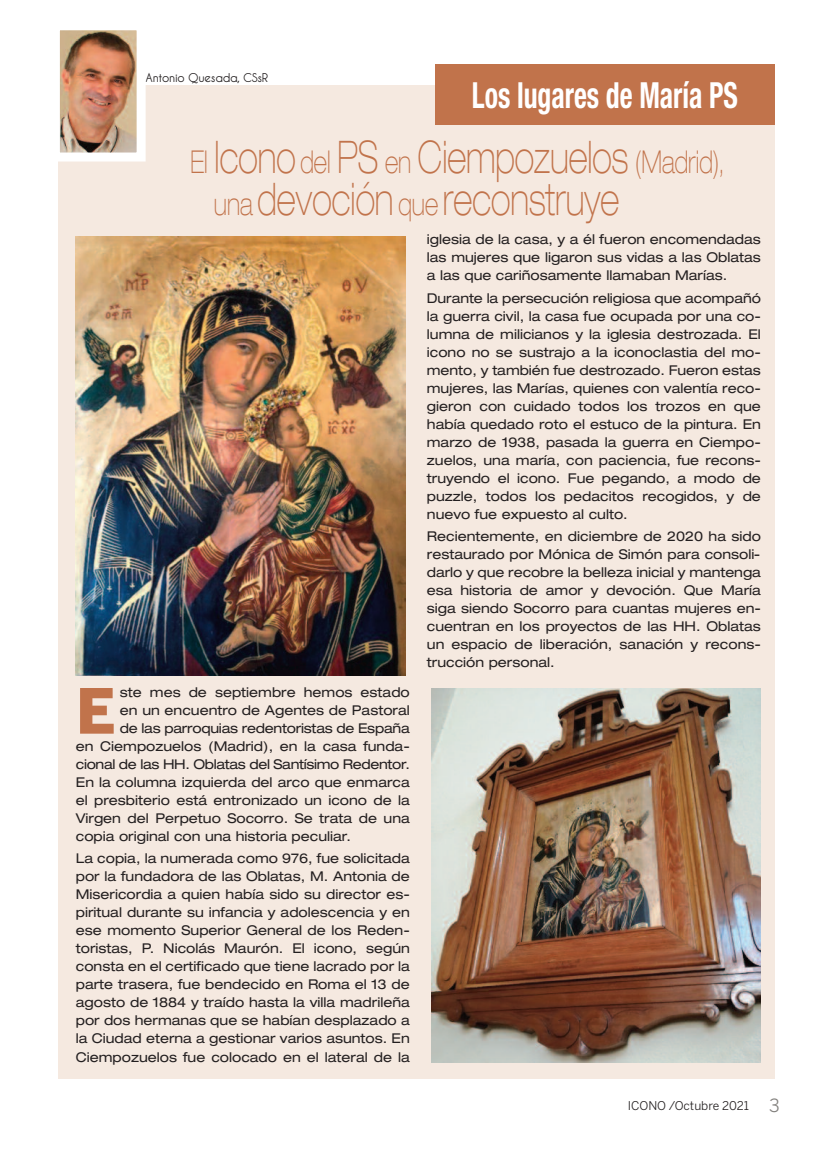
<style>
.page{position:relative;width:831px;height:1149px;background:#fff}
.page>*{position:absolute;margin:0;border:0;box-sizing:border-box;transform-origin:0 0}
.t1{font:900 61.65px "Benton Sans";color:#c1734b}
.t2{font:100 expanded 45px/42.2px "Helvetica Neue";color:#c1734b;scale:.68 1}
.t3{font:700 condensed 36px "Helvetica Neue";color:#fff;scale:.77 1}
.t4{font:expanded 13.5px/18px "Helvetica Neue";color:#231f20;text-align:justify}
.t5{font:expanded 13.5px "Helvetica Neue";letter-spacing:-.025em;color:#231f20}
.t6{font:expanded 13.5px "Helvetica Neue";letter-spacing:-.02em;color:#231f20}
.t7{font:700 12px "Caviar Dreams";letter-spacing:-.025em;color:#231f20}
.t8{font:12px "Benton Sans";color:#231f20}
.s1{font-size:31.5px}
.s2{font-size:18px;color:#817f7c}
</style>
<div class="page">
<div style="left:58px;top:85px;width:717px;height:993px;background:#f5e9e0"></div>
<img style="left:76px;top:236px;width:329px;height:439px">
<img style="left:431px;top:688px;width:330px;height:374px">
<div style="left:435px;top:65px;width:340px;height:60px;background:#c1734b"></div>
<img style="left:61px;top:31px;width:75px;height:120px">
<div style="left:51px;top:21px;width:95px;height:140px;border:9px solid #fff"></div>
<p class="t7" style="left:146px;top:70px;width:124px">Antonio Quesada, CSsR</p>
<h3 class="t3" style="left:472px;top:65px;width:347px">Los lugares de María PS</h3>
<h2 class="t2" style="left:214px;top:140px;width:751px;text-indent:-24px"><span class="s1">El</span> Icono <span class="s1">del</span> PS <span class="s1">en</span> Ciempozuelos <span class="s1">(Madrid), una</span> devoción <span class="s1">que</span> reconstruye</h2>
<h1 class="t1" style="left:76px;top:676px;width:41px">E</h1>
<p class="t4" style="left:120px;top:684px;width:291px">ste mes de septiembre hemos estado</p>
<p class="t4" style="left:120px;top:702px;width:291px">en un encuentro de Agentes de Pastoral</p>
<p class="t6" style="left:120px;top:723px;width:291px">de las parroquias redentoristas de España</p>
<p class="t4" style="left:76px;top:738px;width:335px">en Ciempozuelos (Madrid), en la casa funda-</p>
<p class="t5" style="left:76px;top:759px;width:335px">cional de las HH. Oblatas del Santísimo Redentor.</p>
<p class="t4" style="left:76px;top:774px;width:335px">En la columna izquierda del arco que enmarca</p>
<p class="t4" style="left:76px;top:792px;width:335px">el presbiterio está entronizado un icono de la</p>
<p class="t4" style="left:76px;top:810px;width:335px">Virgen del Perpetuo Socorro. Se trata de una</p>
<p class="t4" style="left:76px;top:828px;width:277px">copia original con una historia peculiar.</p>
<p class="t4" style="left:76px;top:850px;width:335px">La copia, la numerada como 976, fue solicitada por la fundadora de las Oblatas, M. Antonia de Misericordia a quien había sido su director es&shy;piritual durante su infancia y adolescencia y en ese momento Superior General de los Reden&shy;toristas, P. Nicolás Maurón. El icono, según consta en el certificado que tiene lacrado por la parte trasera, fue bendecido en Roma el 13 de agosto de 1884 y traído hasta la villa madrileña por dos hermanas que se habían desplazado a la Ciudad eterna a gestionar varios asuntos. En Ciempozuelos fue colocado en el lateral de la</p>
<p class="t4" style="left:427px;top:232px;width:335px">iglesia de la casa, y a él fueron encomendadas las mujeres que ligaron sus vidas a las Oblatas a las que cariñosamente llamaban Marías.</p>
<p class="t4" style="left:427px;top:290px;width:335px">Durante la persecución religiosa que acompañó la guerra civil, la casa fue ocupada por una co&shy;lumna de milicianos y la iglesia destrozada. El icono no se sustrajo a la iconoclastia del mo&shy;mento, y también fue destrozado. Fueron estas mujeres, las Marías, quienes con valentía reco&shy;gieron con cuidado todos los trozos en que había quedado roto el estuco de la pintura. En marzo de 1938, pasada la guerra en Ciempo&shy;zuelos, una maría, con paciencia, fue recons&shy;truyendo el icono. Fue pegando, a modo de puzzle, todos los pedacitos recogidos, y de nuevo fue expuesto al culto.</p>
<p class="t4" style="left:427px;top:528px;width:335px">Recientemente, en diciembre de 2020 ha sido restaurado por Mónica de Simón para consoli&shy;darlo y que recobre la belleza inicial y mantenga esa historia de amor y devoción. Que María siga siendo Socorro para cuantas mujeres en&shy;cuentran en los proyectos de las HH. Oblatas un espacio de liberación, sanación y recons&shy;trucción personal.</p>
<p class="t8" style="left:628px;top:1098px;width:154px">ICONO /Octubre 2021 <span class="s2">3</span></p>
</div>
